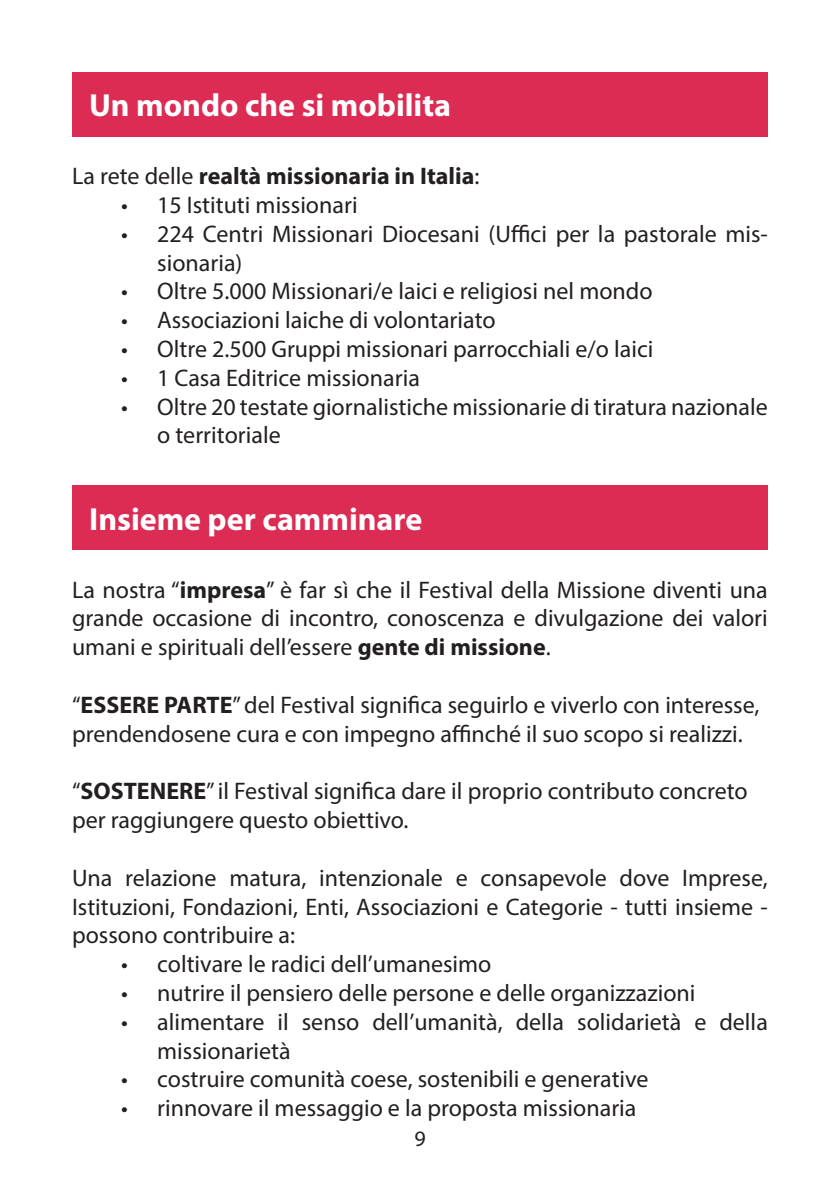
<style>
.page{position:relative;width:840px;height:1191px;background:#fff}
.page>*{position:absolute;margin:0;border:0;box-sizing:border-box;transform-origin:0 0}
.t1{font:700 32px "Myriad Pro";color:#fff}
.t2{font:24px/28.8px "Myriad Pro";color:#231f20}
.t3{font:700 24px "Myriad Pro";color:#231f20}
.t4{font:22px "Myriad Pro";color:#231f20}
.s1{font-weight:400}
.s2{font-weight:700}
</style>
<div class="page">
<div style="left:72px;top:72px;width:695px;height:64px;background:#dc2c53"></div>
<div style="left:72px;top:485px;width:695px;height:64px;background:#dc2c53"></div>
<h1 class="t1" style="left:89px;top:84px;width:363px">Un mondo che si mobilita</h1>
<p class="t3" style="left:72px;top:160px;width:408px"><span class="s1">La rete delle</span> realtà missionaria in Italia<span class="s1">:</span></p>
<p class="t2" style="left:121px;top:190px;width:238px">• 15 Istituti missionari</p>
<p class="t2" style="left:157px;top:219px;width:612px;text-indent:-36px">• 224 Centri Missionari Diocesani (Uffici per la pastorale mis&shy;sionaria)</p>
<p class="t2" style="left:121px;top:276px;width:532px">• Oltre 5.000 Missionari/e laici e religiosi nel mondo</p>
<p class="t2" style="left:121px;top:305px;width:376px">• Associazioni laiche di volontariato</p>
<p class="t2" style="left:121px;top:334px;width:533px">• Oltre 2.500 Gruppi missionari parrocchiali e/o laici</p>
<p class="t2" style="left:121px;top:363px;width:300px">• 1 Casa Editrice missionaria</p>
<p class="t2" style="left:157px;top:392px;width:612px;text-indent:-36px">• Oltre 20 testate giornalistiche missionarie di tiratura nazionale o territoriale</p>
<h1 class="t1" style="left:89px;top:498px;width:334px">Insieme per camminare</h1>
<p class="t2" style="left:72px;top:575px;width:697px;text-align:justify">La nostra “<span class="s2">impresa</span>” è far sì che il Festival della Missione diventi una grande occasione di incontro, conoscenza e divulgazione dei valori umani e spirituali dell’essere <span class="s2">gente di missione</span>.</p>
<p class="t2" style="left:72px;top:690px;width:688px">“<span class="s2">ESSERE PARTE</span>” del Festival significa seguirlo e viverlo con interesse, prendendosene cura e con impegno affinché il suo scopo si realizzi.</p>
<p class="t2" style="left:72px;top:776px;width:677px">“<span class="s2">SOSTENERE</span>” il Festival significa dare il proprio contributo concreto per raggiungere questo obiettivo.</p>
<p class="t2" style="left:72px;top:863px;width:697px;text-align:justify">Una relazione matura, intenzionale e consapevole dove Imprese, Istituzioni, Fondazioni, Enti, Associazioni e Categorie - tutti insieme - possono contribuire a:</p>
<p class="t2" style="left:121px;top:949px;width:371px">• coltivare le radici dell’umanesimo</p>
<p class="t2" style="left:121px;top:978px;width:575px">• nutrire il pensiero delle persone e delle organizzazioni</p>
<p class="t2" style="left:157px;top:1007px;width:612px;text-indent:-36px">• alimentare il senso dell’umanità, della solidarietà e della missionarietà</p>
<p class="t2" style="left:121px;top:1064px;width:528px">• costruire comunità coese, sostenibili e generative</p>
<p class="t2" style="left:121px;top:1093px;width:516px">• rinnovare il messaggio e la proposta missionaria</p>
<p class="t4" style="left:414px;top:1124px;width:13px">9</p>
</div>
